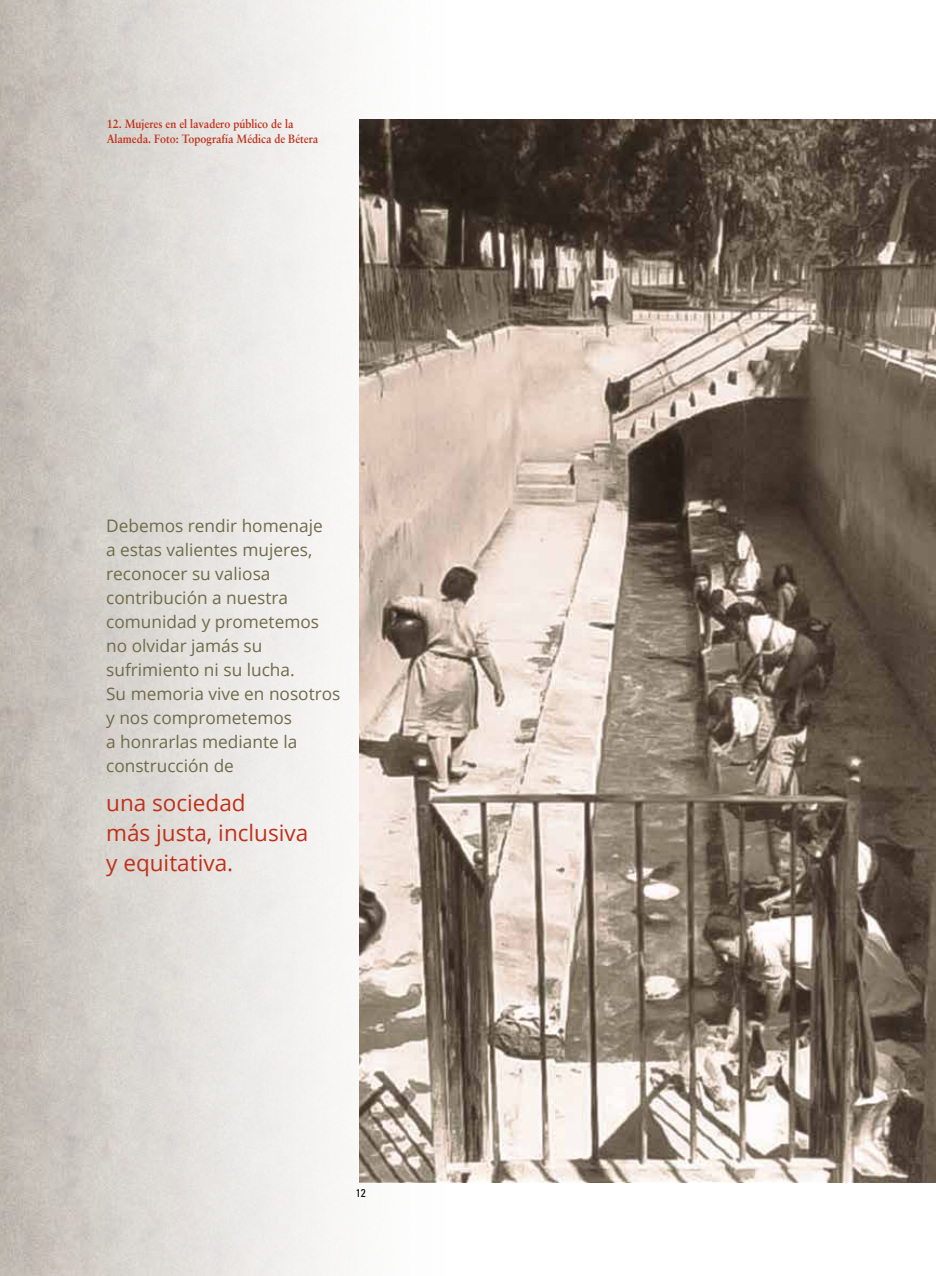
<style>
.page{position:relative;width:936px;height:1276px;background:#fff}
.page>*{position:absolute;margin:0;border:0;box-sizing:border-box;transform-origin:0 0}
.t1{font:22.5px/30px "Open Sans";color:#c03019}
.t2{font:17.25px/24px "Open Sans";color:#6e6b4a}
.t3{font:700 12px/14.2px "Sabon";color:#c03019;scale:.9 1}
.t4{font:condensed 11.25px "Univers";color:#000}
</style>
<div class="page">
<img style="left:0;top:0;width:468px;height:1276px">
<img style="left:359px;top:119px;width:576px;height:1063px">
<p class="t3" style="left:107px;top:117px;width:236px">12. Mujeres en el lavadero público de la<br>Alameda. Foto: Topografía Médica de Bétera</p>
<p class="t2" style="left:106px;top:513px;width:236px">Debemos rendir homenaje<br>a estas valientes mujeres, reconocer su valiosa contribución a nuestra comunidad y prometemos no olvidar jamás su sufrimiento ni su lucha.<br>Su memoria vive en nosotros y nos comprometemos<br>a honrarlas mediante la construcción de</p>
<h1 class="t1" style="left:106px;top:787px;width:204px">una sociedad<br>más justa, inclusiva y equitativa.</h1>
<p class="t4" style="left:356px;top:1185px;width:11px">12</p>
</div>
